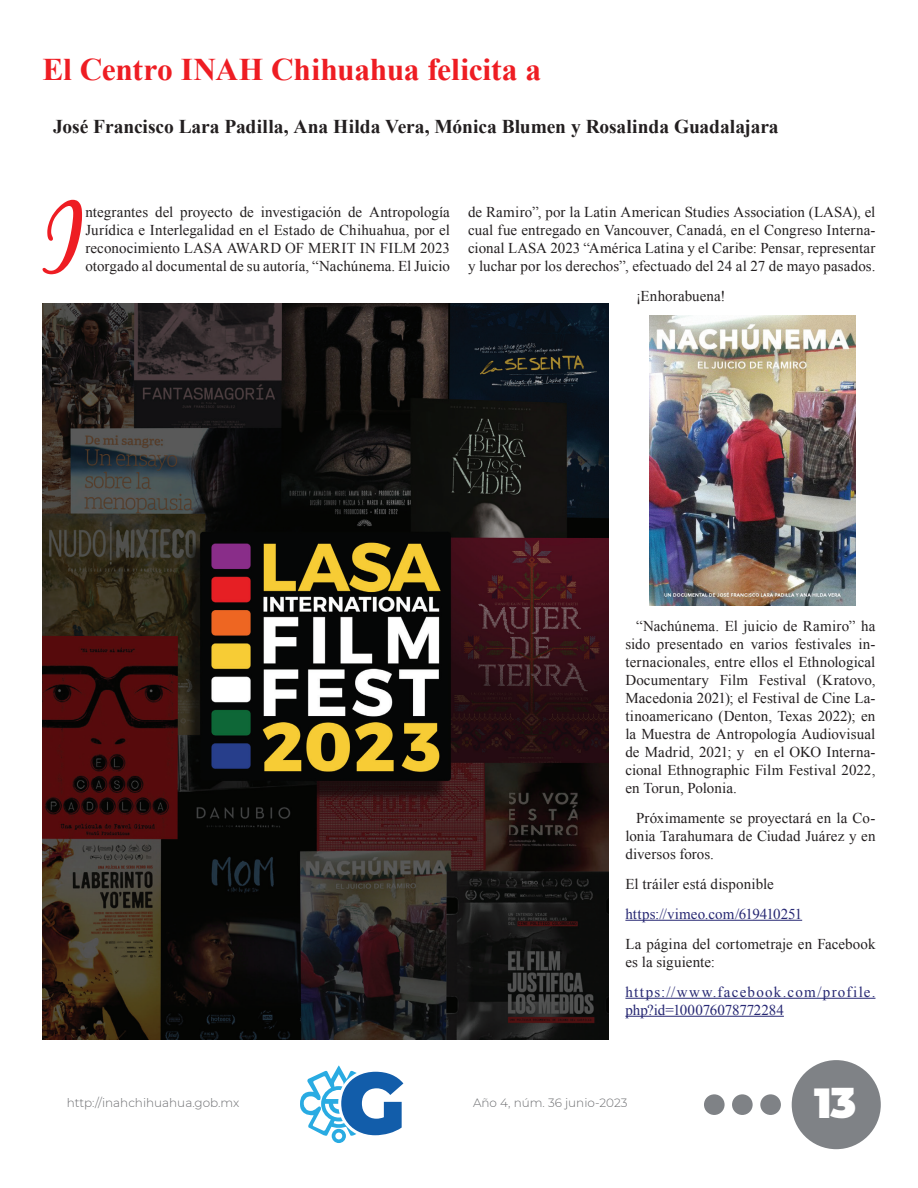
<style>
.page{position:relative;width:918px;height:1188px;background:#fff}
.page>*{position:absolute;margin:0;border:0;box-sizing:border-box;transform-origin:0 0}
.t1{font:93.9px "Black Jack";color:#ee1d23}
.t2{font:900 42px "Montserrat";color:#fff}
.t3{font:700 31.5px "Times New Roman";letter-spacing:-.01em;color:#ee1d23}
.t4{font:700 19.5px "Times New Roman";letter-spacing:-.005em;color:#231f20}
.t5{font:15px/18px "Times New Roman";letter-spacing:.005em;color:#231f20;text-align:justify}
.t6{font:15px/18px "Times New Roman";letter-spacing:.075em;color:#272873}
.t7{font:15px "Times New Roman";letter-spacing:.01em;color:#272873}
.t8{font:300 12px "Montserrat";color:#6c6d70}
</style>
<div class="page">
<div style="left:792px;top:1060px;width:89px;height:89px;background:#7f8286;border-radius:50%"></div>
<div style="left:704px;top:1094px;width:21px;height:21px;background:#7f8286;border-radius:50%"></div>
<div style="left:732px;top:1094px;width:21px;height:21px;background:#7f8286;border-radius:50%"></div>
<div style="left:760px;top:1094px;width:21px;height:21px;background:#7f8286;border-radius:50%"></div>
<svg style="left:300px;top:1066px;width:103px;height:77px"></svg>
<img style="left:43px;top:303px;width:565px;height:736px">
<hr style="left:625px;top:920px;width:177px;height:1px;background:#272873">
<hr style="left:625px;top:998px;width:250px;height:1px;background:#272873">
<hr style="left:625px;top:1016px;width:159px;height:1px;background:#272873">
<img style="left:650px;top:316px;width:206px;height:290px">
<h3 class="t3" style="left:43px;top:47px;width:500px">El Centro INAH Chihuahua felicita a</h3>
<h3 class="t4" style="left:53px;top:113px;width:727px">José Francisco Lara Padilla, Ana Hilda Vera, Mónica Blumen y Rosalinda Guadalajara</h3>
<h1 class="t1" style="left:43px;top:183px;width:44px">I</h1>
<p class="t5" style="left:85px;top:202px;width:366px">ntegrantes del proyecto de investigación de Antropología Jurídica e Interlegalidad en el Estado de Chihuahua, por el reconocimiento LASA AWARD OF MERIT IN FILM 2023 otorgado al documental de su autoría, “Nachúnema. El Juicio</p>
<p class="t5" style="left:468px;top:202px;width:409px">de Ramiro”, por la Latin American Studies Association (LASA), el cual fue entregado en Vancouver, Canadá, en el Congreso Interna&shy;cional LASA 2023 “América Latina y el Caribe: Pensar, representar y luchar por los derechos”, efectuado del 24 al 27 de mayo pasados.</p>
<p class="t5" style="left:636px;top:286px;width:91px">¡Enhorabuena!</p>
<p class="t5" style="left:625px;top:616px;width:252px;text-indent:11px">“Nachúnema. El juicio de Ramiro” ha sido presentado en varios festivales in&shy;ternacionales, entre ellos el Ethnological Documentary Film Festival (Kratovo, Macedonia 2021); el Festival de Cine La&shy;tinoamericano (Denton, Texas 2022); en la Muestra de Antropología Audiovisual de Madrid, 2021; y en el OKO Interna&shy;cional Ethnographic Film Festival 2022, en Torun, Polonia.</p>
<p class="t5" style="left:625px;top:808px;width:252px;text-indent:11px">Próximamente se proyectará en la Co&shy;lonia Tarahumara de Ciudad Juárez y en diversos foros.</p>
<p class="t5" style="left:625px;top:874px;width:150px">El tráiler está disponible</p>
<p class="t7" style="left:625px;top:904px;width:178px">https://vimeo.com/619410251</p>
<p class="t5" style="left:625px;top:934px;width:252px">La página del cortometraje en Facebook es la siguiente:</p>
<p class="t6" style="left:625px;top:982px;width:252px">https://www.facebook.com/profile. php?id=100076078772284</p>
<p class="t8" style="left:67px;top:1095px;width:174px">http://inahchihuahua.gob.mx</p>
<p class="t8" style="left:473px;top:1095px;width:156px">Año 4, núm. 36 junio-2023</p>
<h2 class="t2" style="left:814px;top:1071px;width:44px">13</h2>
</div>
